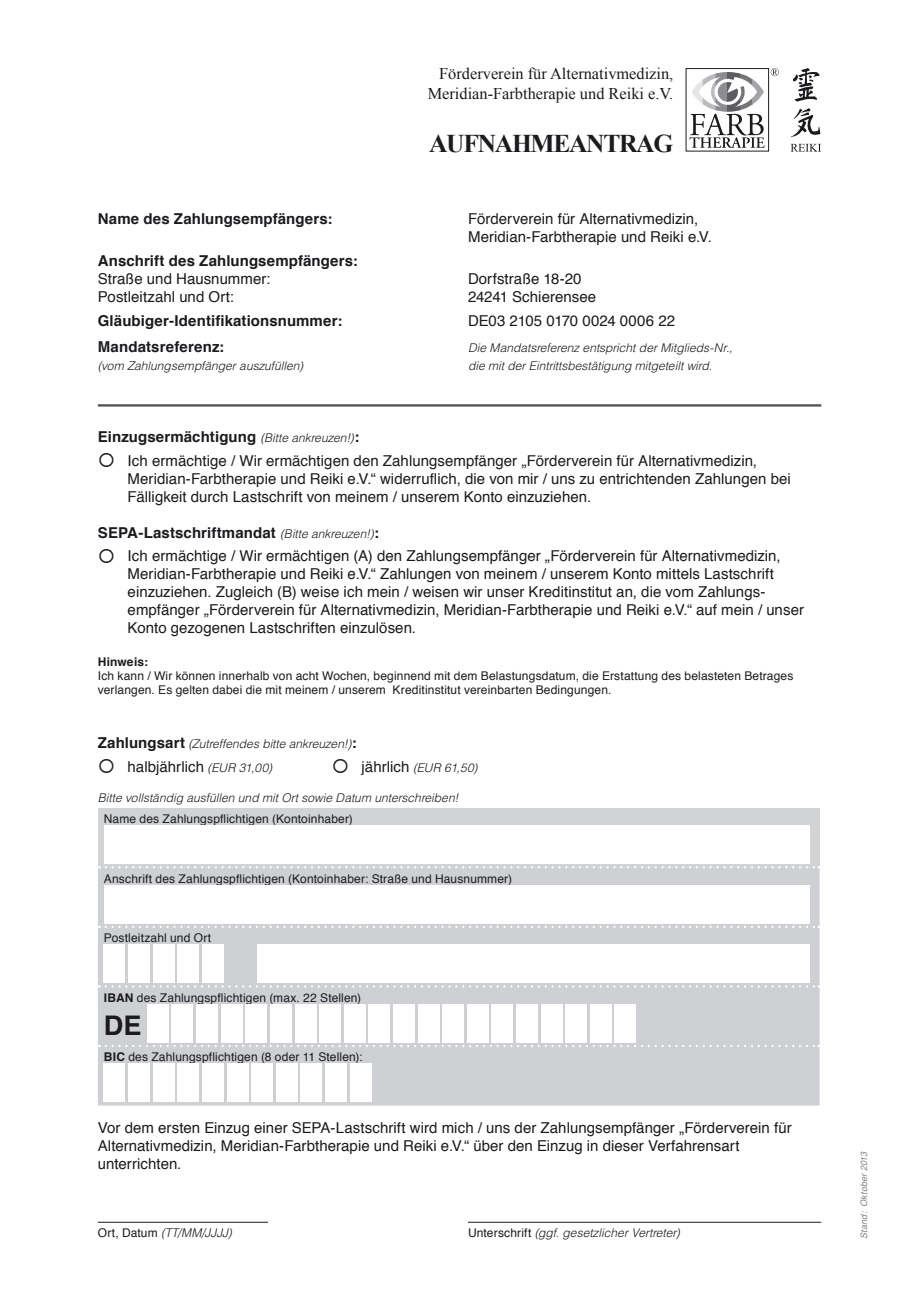
<style>
.page{position:relative;width:919px;height:1289px;background:#fff}
.page>*{position:absolute;margin:0;border:0;box-sizing:border-box;transform-origin:0 0}
.t1{font:700 27px "Helvetica";color:#1b1b1f}
.t2{font:700 25.5px "Times New Roman";letter-spacing:-.05em;color:#1b1b1f}
.t3{font:16.35px/19.6px "Times New Roman";color:#1b1b1f;text-align:right}
.t4{font:15px/18px "Helvetica";letter-spacing:.005em;color:#1b1b1f}
.t5{font:700 15px "Helvetica";letter-spacing:.005em;color:#1b1b1f}
.t6{font:12px/14.4px "Helvetica";letter-spacing:.01em;color:#1b1b1f}
.t7{font:italic 300 12px "Helvetica";color:#1b1b1f}
.t8{font:700 12px "Helvetica";letter-spacing:.01em;color:#1b1b1f}
.t9{font:italic 9px "Helvetica";color:#828186}
.s1{font-weight:300;font-style:italic;font-size:12px}
.s2{font-weight:700;font-style:normal;font-size:15px}
.s3{font-weight:400;font-style:normal;font-size:15px}
.s4{font-weight:700}
.s5{font-weight:400;font-style:normal}
</style>
<div class="page">
<svg style="left:791px;top:108px;width:29px;height:29px"></svg>
<svg style="left:793px;top:68px;width:26px;height:34px"></svg>
<svg style="left:790px;top:144px;width:31px;height:8px"></svg>
<svg style="left:685px;top:68px;width:93px;height:84px"></svg>
<hr style="left:98px;top:404px;width:723px;height:1px;background:#1b1b1f">
<hr style="left:98px;top:405px;width:723px;height:1px;background:#1b1b1f">
<div style="left:98px;top:807px;width:721px;height:60px;background:#d1d3d5"></div>
<div style="left:98px;top:867px;width:721px;height:238px;background:#ced0d3"></div>
<svg style="left:106px;top:866px;width:713px;height:2px"></svg>
<svg style="left:106px;top:925px;width:713px;height:3px;background:#d6d8db"></svg>
<svg style="left:106px;top:985px;width:713px;height:2px"></svg>
<svg style="left:106px;top:1044px;width:713px;height:3px;background:#d6d8da"></svg>
<div style="left:104px;top:825px;width:705px;height:38px;background:#fff"></div>
<div style="left:104px;top:885px;width:705px;height:38px;background:#fff"></div>
<div style="left:104px;top:944px;width:21px;height:38px;background:#fff"></div>
<div style="left:128px;top:944px;width:22px;height:38px;background:#fff"></div>
<div style="left:153px;top:944px;width:21px;height:38px;background:#fff"></div>
<div style="left:178px;top:944px;width:21px;height:38px;background:#fff"></div>
<div style="left:202px;top:944px;width:21px;height:38px;background:#fff"></div>
<div style="left:257px;top:944px;width:552px;height:38px;background:#fff"></div>
<div style="left:147px;top:1004px;width:21px;height:38px;background:#fff"></div>
<div style="left:172px;top:1004px;width:21px;height:38px;background:#fff"></div>
<div style="left:196px;top:1004px;width:22px;height:38px;background:#fff"></div>
<div style="left:221px;top:1004px;width:21px;height:38px;background:#fff"></div>
<div style="left:246px;top:1004px;width:21px;height:38px;background:#fff"></div>
<div style="left:270px;top:1004px;width:21px;height:38px;background:#fff"></div>
<div style="left:295px;top:1004px;width:21px;height:38px;background:#fff"></div>
<div style="left:319px;top:1004px;width:22px;height:38px;background:#fff"></div>
<div style="left:344px;top:1004px;width:21px;height:38px;background:#fff"></div>
<div style="left:368px;top:1004px;width:22px;height:38px;background:#fff"></div>
<div style="left:393px;top:1004px;width:21px;height:38px;background:#fff"></div>
<div style="left:418px;top:1004px;width:21px;height:38px;background:#fff"></div>
<div style="left:442px;top:1004px;width:22px;height:38px;background:#fff"></div>
<div style="left:467px;top:1004px;width:21px;height:38px;background:#fff"></div>
<div style="left:491px;top:1004px;width:22px;height:38px;background:#fff"></div>
<div style="left:516px;top:1004px;width:21px;height:38px;background:#fff"></div>
<div style="left:541px;top:1004px;width:21px;height:38px;background:#fff"></div>
<div style="left:565px;top:1004px;width:21px;height:38px;background:#fff"></div>
<div style="left:590px;top:1004px;width:21px;height:38px;background:#fff"></div>
<div style="left:614px;top:1004px;width:22px;height:38px;background:#fff"></div>
<div style="left:104px;top:1063px;width:21px;height:38px;background:#fff"></div>
<div style="left:128px;top:1063px;width:22px;height:38px;background:#fff"></div>
<div style="left:153px;top:1063px;width:21px;height:38px;background:#fff"></div>
<div style="left:178px;top:1063px;width:21px;height:38px;background:#fff"></div>
<div style="left:202px;top:1063px;width:21px;height:38px;background:#fff"></div>
<div style="left:227px;top:1063px;width:21px;height:38px;background:#fff"></div>
<div style="left:251px;top:1063px;width:22px;height:38px;background:#fff"></div>
<div style="left:276px;top:1063px;width:21px;height:38px;background:#fff"></div>
<div style="left:301px;top:1063px;width:21px;height:38px;background:#fff"></div>
<div style="left:325px;top:1063px;width:21px;height:38px;background:#fff"></div>
<div style="left:350px;top:1063px;width:21px;height:38px;background:#fff"></div>
<hr style="left:98px;top:1221px;width:170px;height:1px;background:#1b1b1f">
<hr style="left:468px;top:1221px;width:353px;height:1px;background:#1b1b1f">
<p class="t3" style="left:427px;top:64px;width:247px">Förderverein für Alternativmedizin,<br>Meridian-Farbtherapie und Reiki e.V.</p>
<h2 class="t2" style="left:429px;top:125px;width:246px">AUFNAHMEANTRAG</h2>
<p class="t5" style="left:98px;top:209px;width:236px">Name des Zahlungsempfängers:</p>
<p class="t4" style="left:468px;top:209px;width:245px">Förderverein für Alternativmedizin,<br>Meridian-Farbtherapie und Reiki e.V.</p>
<p class="t5" style="left:98px;top:251px;width:261px">Anschrift des Zahlungsempfängers:</p>
<p class="t4" style="left:98px;top:269px;width:174px">Straße und Hausnummer:</p>
<p class="t4" style="left:468px;top:269px;width:115px">Dorfstraße 18-20</p>
<p class="t4" style="left:98px;top:287px;width:138px">Postleitzahl und Ort:</p>
<p class="t4" style="left:468px;top:287px;width:130px">24241 Schierensee</p>
<p class="t5" style="left:98px;top:311px;width:246px">Gläubiger-Identifikationsnummer:</p>
<p class="t4" style="left:468px;top:311px;width:209px">DE03 2105 0170 0024 0006 22</p>
<p class="t5" style="left:98px;top:337px;width:128px">Mandatsreferenz:</p>
<p class="t7" style="left:468px;top:340px;width:266px">Die Mandatsreferenz entspricht der Mitglieds-Nr.,</p>
<p class="t7" style="left:98px;top:358px;width:207px">(vom Zahlungsempfänger auszufüllen)</p>
<p class="t7" style="left:468px;top:358px;width:245px">die mit der Eintrittsbestätigung mitgeteilt wird.</p>
<p class="t5" style="left:98px;top:427px;width:263px">Einzugsermächtigung <span class="s1">(Bitte ankreuzen!)</span>:</p>
<p class="t4" style="left:128px;top:451px;width:664px;text-indent:-30px">○ Ich ermächtige / Wir ermächtigen den Zahlungsempfänger „Förderverein für Alternativmedizin,<br>Meridian-Farbtherapie und Reiki e.V.“ widerruflich, die von mir / uns zu entrichtenden Zahlungen bei<br>Fälligkeit durch Lastschrift von meinem / unserem Konto einzuziehen.</p>
<p class="t5" style="left:98px;top:523px;width:283px">SEPA-Lastschriftmandat <span class="s1">(Bitte ankreuzen!)</span>:</p>
<p class="t4" style="left:128px;top:546px;width:677px;text-indent:-30px">○ Ich ermächtige / Wir ermächtigen (A) den Zahlungsempfänger „Förderverein für Alternativmedizin, Meridian-Farbtherapie und Reiki e.V.“ Zahlungen von meinem / unserem Konto mittels Lastschrift einzuziehen. Zugleich (B) weise ich mein / weisen wir unser Kreditinstitut an, die vom Zahlungs&shy;empfänger „Förderverein für Alternativmedizin, Meridian-Farbtherapie und Reiki e.V.“ auf mein / unser Konto gezogenen Lastschriften einzulösen.</p>
<p class="t8" style="left:98px;top:653px;width:52px">Hinweis:</p>
<p class="t6" style="left:98px;top:668px;width:697px">Ich kann / Wir können innerhalb von acht Wochen, beginnend mit dem Belastungsdatum, die Erstattung des belasteten Betrages verlangen. Es gelten dabei die mit meinem / unserem Kreditinstitut vereinbarten Bedingungen.</p>
<p class="t7" style="left:98px;top:736px;width:260px"><span class="s2">Zahlungsart</span> (Zutreffendes bitte ankreuzen!)<span class="s2">:</span></p>
<p class="t4" style="left:98px;top:757px;width:176px">○ halbjährlich <span class="s1">(EUR 31,00)</span></p>
<p class="t7" style="left:332px;top:760px;width:147px">○ <span class="s3">jährlich</span> (EUR 61,50)</p>
<p class="t7" style="left:98px;top:790px;width:362px">Bitte vollständig ausfüllen und mit Ort sowie Datum unterschreiben!</p>
<p class="t6" style="left:104px;top:811px;width:250px">Name des Zahlungspflichtigen (Kontoinhaber)</p>
<p class="t6" style="left:104px;top:870px;width:410px">Anschrift des Zahlungspflichtigen (Kontoinhaber: Straße und Hausnummer)</p>
<p class="t6" style="left:104px;top:930px;width:109px">Postleitzahl und Ort</p>
<p class="t6" style="left:104px;top:989px;width:259px"><span class="s4">IBAN</span> des Zahlungspflichtigen (max. 22 Stellen)</p>
<h1 class="t1" style="left:104px;top:1008px;width:39px">DE</h1>
<p class="t6" style="left:104px;top:1049px;width:260px"><span class="s4">BIC</span> des Zahlungspflichtigen (8 oder 11 Stellen):</p>
<p class="t4" style="left:98px;top:1117px;width:695px">Vor dem ersten Einzug einer SEPA-Lastschrift wird mich / uns der Zahlungsempfänger „Förderverein für<br>Alternativmedizin, Meridian-Farbtherapie und Reiki e.V.“ über den Einzug in dieser Verfahrensart unterrichten.</p>
<p class="t7" style="left:98px;top:1225px;width:136px"><span class="s5">Ort, Datum</span> (TT/MM/JJJJ)</p>
<p class="t7" style="left:468px;top:1225px;width:213px"><span class="s5">Unterschrift</span> (ggf. gesetzlicher Vertreter)</p>
<p class="t9" style="left:858px;top:1238px;width:89px;rotate:-90deg">Stand: Oktober 2013</p>
</div>
